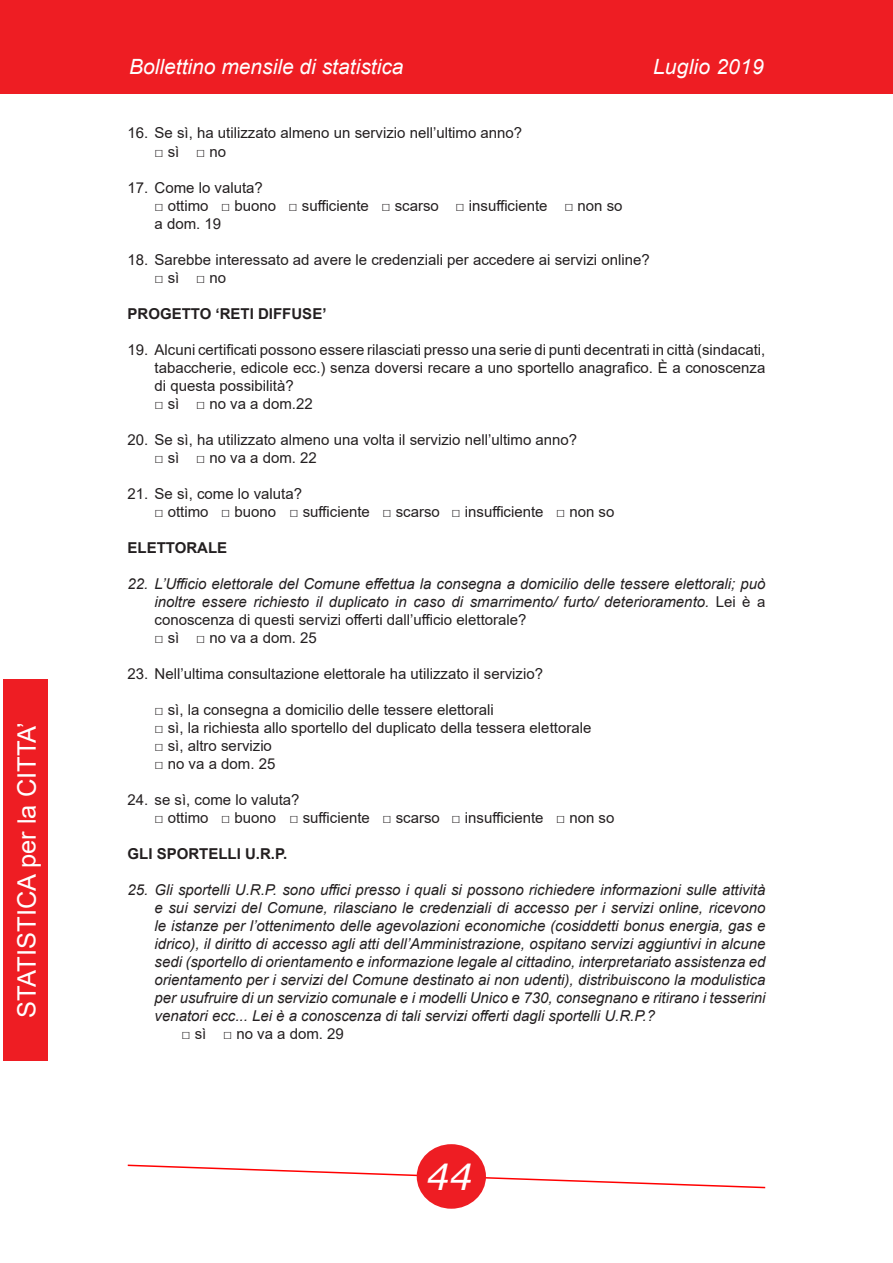
<style>
.page{position:relative;width:893px;height:1263px;background:#fff}
.page>*{position:absolute;margin:0;border:0;box-sizing:border-box;transform-origin:0 0}
.t1{font:italic 36px "Verdana";color:#fff}
.t2{font:25.5px "Arial";color:#fff}
.t3{font:italic 21px "Arial";color:#fff}
.t4{font:italic 15px/18px "Arial";color:#231f20;text-align:justify}
.Normale{font:15px/18px "Arial";color:#231f20;text-align:justify}
.Normale-2{font:700 15px "Arial";color:#231f20}
.s1{font-style:normal}
</style>
<div class="page">
<div style="left:0;top:0;width:893px;height:94px;background:#ee1d23"></div>
<svg style="left:127px;top:1164px;width:639px;height:25px"></svg>
<div style="left:3px;top:679px;width:45px;height:382px;background:#ee1d23"></div>
<div style="left:417px;top:1144px;width:69px;height:65px;background:#ee1d23;border-radius:50%"></div>
<h2 class="t2" style="left:9px;top:1017px;width:297px;rotate:-90deg">STATISTICA per la CITTA’</h2>
<h3 class="t3" style="left:129px;top:53px;width:276px">Bollettino mensile di statistica</h3>
<h3 class="t3" style="left:653px;top:53px;width:112px">Luglio 2019</h3>
<p class="Normale" style="left:128px;top:124px;width:396px">16. Se sì, ha utilizzato almeno un servizio nell’ultimo anno?</p>
<p class="Normale" style="left:155px;top:142px;width:73px">□ sì □ no</p>
<p class="Normale" style="left:128px;top:178px;width:137px">17. Come lo valuta?</p>
<p class="Normale" style="left:155px;top:196px;width:469px">□ ottimo □ buono □ sufficiente □ scarso □ insufficiente □ non so</p>
<p class="Normale" style="left:155px;top:214px;width:68px">a dom. 19</p>
<p class="Normale" style="left:128px;top:250px;width:524px">18. Sarebbe interessato ad avere le credenziali per accedere ai servizi online?</p>
<p class="Normale" style="left:155px;top:268px;width:73px">□ sì □ no</p>
<p class="Normale-2" style="left:128px;top:303px;width:200px">PROGETTO ‘RETI DIFFUSE’</p>
<p class="Normale" style="left:155px;top:340px;width:612px;text-indent:-27px">19. Alcuni certificati possono essere rilasciati presso una serie di punti decentrati in città (sindacati, tabaccherie, edicole ecc.) senza doversi recare a uno sportello anagrafico. È a conoscenza di questa possibilità?</p>
<p class="Normale" style="left:155px;top:394px;width:160px">□ sì □ no va a dom.22</p>
<p class="Normale" style="left:128px;top:430px;width:451px">20. Se sì, ha utilizzato almeno una volta il servizio nell’ultimo anno?</p>
<p class="Normale" style="left:155px;top:448px;width:164px">□ sì □ no va a dom. 22</p>
<p class="Normale" style="left:128px;top:484px;width:176px">21. Se sì, come lo valuta?</p>
<p class="Normale" style="left:155px;top:502px;width:461px">□ ottimo □ buono □ sufficiente □ scarso □ insufficiente □ non so</p>
<p class="Normale-2" style="left:128px;top:537px;width:101px">ELETTORALE</p>
<p class="t4" style="left:155px;top:574px;width:612px;text-indent:-27px">22. L’Ufficio elettorale del Comune effettua la consegna a domicilio delle tessere elettorali; può inoltre essere richiesto il duplicato in caso di smarrimento/ furto/ deterioramento. <span class="s1">Lei è a conoscenza di questi servizi offerti dall’ufficio elettorale?</span></p>
<p class="Normale" style="left:155px;top:628px;width:164px">□ sì □ no va a dom. 25</p>
<p class="Normale" style="left:128px;top:664px;width:417px">23. Nell’ultima consultazione elettorale ha utilizzato il servizio?</p>
<p class="Normale" style="left:155px;top:700px;width:341px">□ sì, la consegna a domicilio delle tessere elettorali</p>
<p class="Normale" style="left:155px;top:718px;width:438px">□ sì, la richiesta allo sportello del duplicato della tessera elettorale</p>
<p class="Normale" style="left:155px;top:736px;width:119px">□ sì, altro servizio</p>
<p class="Normale" style="left:155px;top:754px;width:122px">□ no va a dom. 25</p>
<p class="Normale" style="left:128px;top:790px;width:174px">24. se sì, come lo valuta?</p>
<p class="Normale" style="left:155px;top:808px;width:461px">□ ottimo □ buono □ sufficiente □ scarso □ insufficiente □ non so</p>
<p class="Normale-2" style="left:128px;top:843px;width:161px">GLI SPORTELLI U.R.P.</p>
<p class="t4" style="left:155px;top:880px;width:612px;text-indent:-27px">25. Gli sportelli U.R.P. sono uffici presso i quali si possono richiedere informazioni sulle attività e sui servizi del Comune, rilasciano le credenziali di accesso per i servizi online, ricevono le istanze per l’ottenimento delle agevolazioni economiche (cosiddetti bonus energia, gas e idrico), il diritto di accesso agli atti dell’Amministrazione, ospitano servizi aggiuntivi in alcune sedi (sportello di orientamento e informazione legale al cittadino, interpretariato assistenza ed orientamento per i servizi del Comune destinato ai non udenti), distribuiscono la modulistica per usufruire di un servizio comunale e i modelli Unico e 730, consegnano e ritirano i tesserini venatori ecc... Lei è a conoscenza di tali servizi offerti dagli sportelli U.R.P.?</p>
<p class="Normale" style="left:182px;top:1024px;width:164px">□ sì □ no va a dom. 29</p>
<h1 class="t1" style="left:427px;top:1152px;width:47px">44</h1>
</div>
